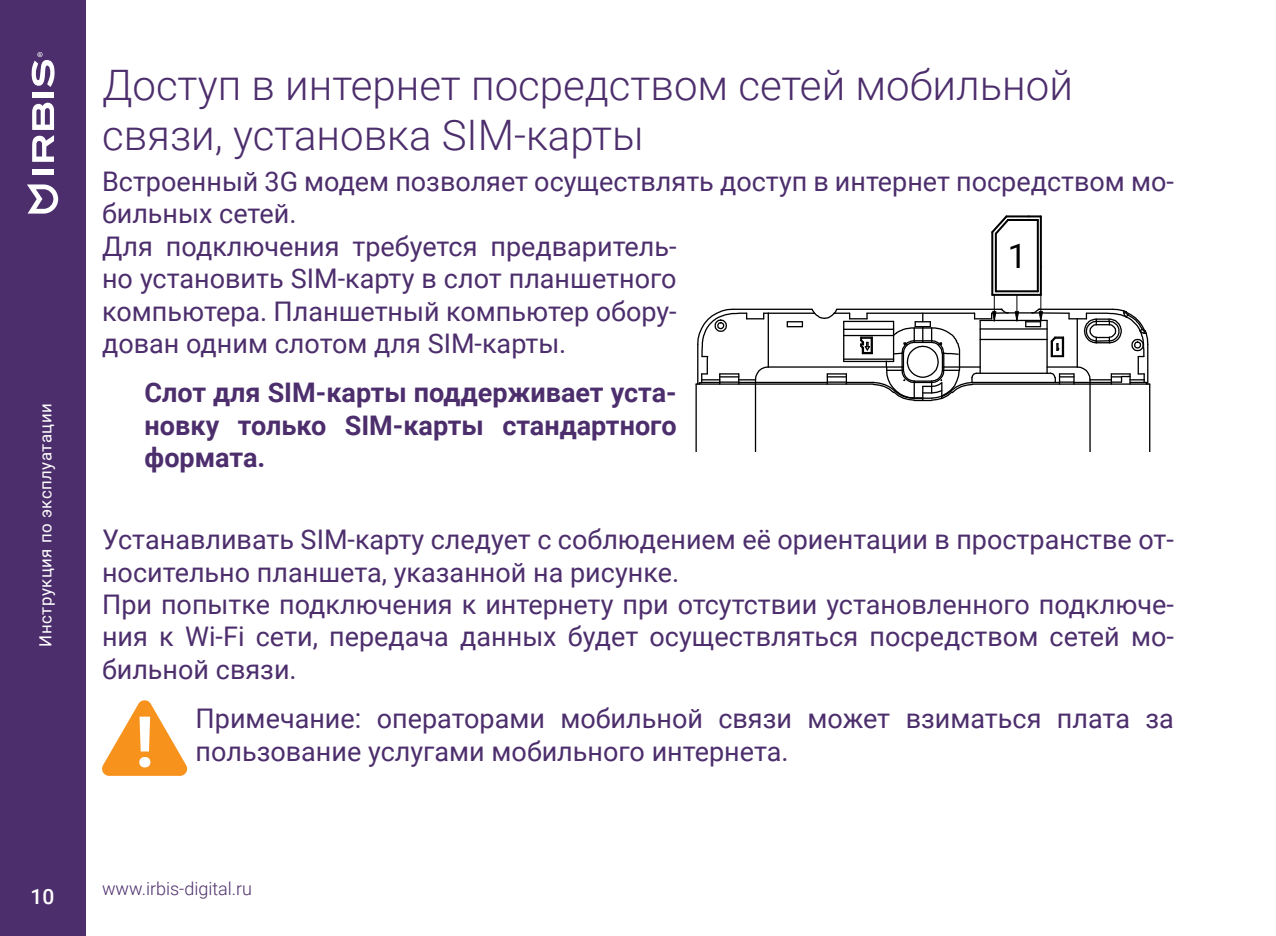
<style>
.page{position:relative;width:1276px;height:936px;background:#fff}
.page>*{position:absolute;margin:0;border:0;box-sizing:border-box;transform-origin:0 0}
.t1{font:700 70.8px "Roboto";color:#fff}
.t2{font:300 42px/50.4px "Roboto";color:#4d2e6d}
.t3{font:33.6px "Roboto";color:#000}
.t4{font:27px/32.4px "Roboto";color:#4d2e6d}
.t5{font:700 27px/32.4px "Roboto";color:#4d2e6d;text-align:justify}
.t6{font:500 21px "Roboto";color:#fff}
.t7{font:300 18px "Roboto";color:#4d2e6d}
.t8{font:16.8px "Roboto";letter-spacing:.03em;color:#fff}
</style>
<div class="page">
<div style="left:0;top:0;width:85px;height:935px;background:#4d2e6d"></div>
<svg style="left:27px;top:184px;width:31px;height:29px"></svg>
<svg style="left:32px;top:102px;width:22px;height:60px"></svg>
<div style="left:32px;top:169px;width:22px;height:5px;background:#fff"></div>
<div style="left:32px;top:92px;width:22px;height:5px;background:#fff"></div>
<svg style="left:31px;top:52px;width:24px;height:35px"></svg>
<svg style="left:102px;top:700px;width:85px;height:75px"></svg>
<hr style="left:1032px;top:312px;width:37px;height:2px;background:#000">
<hr style="left:733px;top:308px;width:79px;height:2px;background:#000">
<hr style="left:1039px;top:308px;width:73px;height:2px;background:#000">
<hr style="left:768px;top:312px;width:46px;height:2px;background:#000">
<hr style="left:980px;top:320px;width:67px;height:1px;background:#000">
<hr style="left:980px;top:328px;width:67px;height:1px;background:#000">
<hr style="left:980px;top:339px;width:67px;height:1px;background:#000">
<hr style="left:1047px;top:366px;width:30px;height:1px;background:#000">
<hr style="left:768px;top:366px;width:135px;height:1px;background:#000">
<hr style="left:976px;top:372px;width:74px;height:2px;background:#000">
<hr style="left:739px;top:382px;width:88px;height:1px;background:#000">
<hr style="left:972px;top:382px;width:87px;height:1px;background:#000">
<hr style="left:972px;top:383px;width:177px;height:2px;background:#000">
<hr style="left:696px;top:383px;width:177px;height:2px;background:#000">
<hr style="left:1149px;top:384px;width:1px;height:68px;background:#000">
<hr style="left:1089px;top:380px;width:1px;height:72px;background:#000">
<hr style="left:1046px;top:320px;width:1px;height:53px;background:#000">
<svg style="left:786px;top:321px;width:17px;height:6px"></svg>
<hr style="left:755px;top:380px;width:1px;height:72px;background:#000">
<svg style="left:1049px;top:308px;width:100px;height:76px"></svg>
<svg style="left:696px;top:308px;width:73px;height:76px"></svg>
<hr style="left:697px;top:344px;width:1px;height:40px;background:#000">
<hr style="left:695px;top:384px;width:2px;height:68px;background:#000">
<svg style="left:810px;top:295px;width:233px;height:106px"></svg>
<svg style="left:1028px;top:215px;width:13px;height:2px"></svg>
<hr style="left:1006px;top:215px;width:22px;height:2px;background:#000">
<hr style="left:1008px;top:219px;width:29px;height:2px;background:#000">
<hr style="left:996px;top:290px;width:41px;height:2px;background:#000">
<hr style="left:992px;top:294px;width:49px;height:2px;background:#000">
<hr style="left:1040px;top:267px;width:2px;height:28px;background:#000">
<hr style="left:1040px;top:216px;width:2px;height:51px;background:#000">
<hr style="left:1036px;top:220px;width:2px;height:71px;background:#000">
<hr style="left:995px;top:234px;width:2px;height:57px;background:#000">
<hr style="left:991px;top:232px;width:2px;height:63px;background:#000">
<svg style="left:991px;top:215px;width:20px;height:21px"></svg>
<p class="t8" style="left:34px;top:646px;width:245px;rotate:-90deg">Инструкция по эксплуатации</p>
<h2 class="t2" style="left:102px;top:58px;width:972px">Доступ в интернет посредством сетей мобильной связи, установка SIM-карты</h2>
<p class="t4" style="left:102px;top:164px;width:1073px">Встроенный 3G модем позволяет осуществлять доступ в интернет посредством мо&shy;бильных сетей.<br>Для подключения требуется предваритель-<br>но установить SIM-карту в слот планшетного<br>компьютера. Планшетный компьютер обору-<br>дован одним слотом для SIM-карты.</p>
<p class="t5" style="left:145px;top:375px;width:533px">Слот для SIM-карты поддерживает уста&shy;новку только SIM-карты стандартного формата.</p>
<p class="t3" style="left:1008px;top:232px;width:20px">1</p>
<p class="t4" style="left:102px;top:522px;width:1073px">Устанавливать SIM-карту следует с соблюдением её ориентации в пространстве от&shy;носительно планшета, указанной на рисунке.<br>При попытке подключения к интернету при отсутствии установленного подключе&shy;ния к Wi-Fi сети, передача данных будет осуществляться посредством сетей мо&shy;бильной связи.</p>
<p class="t4" style="left:196px;top:701px;width:979px">Примечание: операторами мобильной связи может взиматься плата за</p>
<h1 class="t1" style="left:135px;top:692px;width:21px">!</h1>
<p class="t4" style="left:196px;top:733px;width:594px">пользование услугами мобильного интернета.</p>
<p class="t6" style="left:31px;top:882px;width:25px">10</p>
<p class="t7" style="left:102px;top:876px;width:152px">www.irbis-digital.ru</p>
</div>
